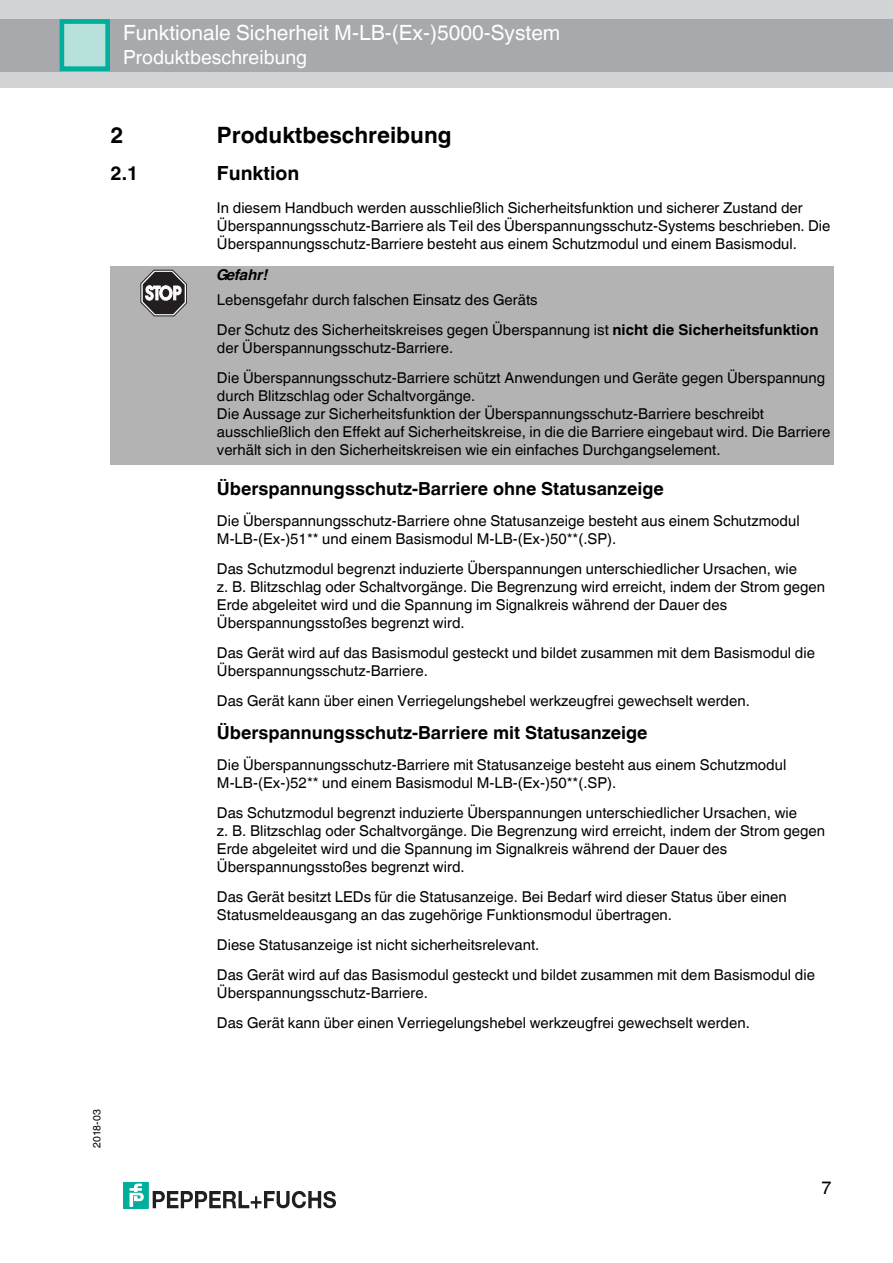
<style>
.page{position:relative;width:893px;height:1263px;background:#fff}
.page>*{position:absolute;margin:0;border:0;box-sizing:border-box;transform-origin:0 0}
.t1{font:700 22.5px "Helvetica World";color:#000}
.t2{font:21px "Helvetica World";color:#fff}
.t3{font:19.5px "Helvetica World";color:#fff}
.t4{font:700 19.5px "Helvetica World";color:#000}
.t5{font:700 18px "Helvetica World";color:#000}
.t6{font:18px "Helvetica World";color:#000}
.t7{font:15px/18px "Helvetica World";color:#000}
.t8{font:italic 700 15px "Helvetica World";letter-spacing:-.005em;color:#000}
.t9{font:10.5px "Helvetica World";letter-spacing:.005em;color:#000}
.s1{font-weight:700}
</style>
<div class="page">
<div style="left:0;top:0;width:892px;height:87px;background:#d1d3d4"></div>
<div style="left:0;top:19px;width:892px;height:52px;background:#a7a9ac"></div>
<div style="left:60px;top:20px;width:48px;height:50px;background:#b8e1dc"></div>
<div style="left:60px;top:19px;width:50px;height:52px;border:5px solid #00ae9c"></div>
<div style="left:123px;top:1182px;width:25px;height:26px;background:#00ae9c"></div>
<svg style="left:129px;top:1184px;width:15px;height:23px"></svg>
<svg style="left:153px;top:1191px;width:183px;height:18px"></svg>
<div style="left:111px;top:266px;width:722px;height:199px;background:#b3b3b3"></div>
<svg style="left:140px;top:270px;width:47px;height:46px"></svg>
<h2 class="t2" style="left:123px;top:15px;width:438px">Funktionale Sicherheit M-LB-(Ex-)5000-System</h2>
<h3 class="t3" style="left:123px;top:41px;width:185px">Produktbeschreibung</h3>
<h1 class="t1" style="left:111px;top:116px;width:14px">2</h1>
<h1 class="t1" style="left:217px;top:116px;width:236px">Produktbeschreibung</h1>
<h3 class="t4" style="left:111px;top:157px;width:29px">2.1</h3>
<h3 class="t4" style="left:217px;top:157px;width:84px">Funktion</h3>
<p class="t7" style="left:217px;top:197px;width:615px">In diesem Handbuch werden ausschließlich Sicherheitsfunktion und sicherer Zustand der<br>Überspannungsschutz-Barriere als Teil des Überspannungsschutz-Systems beschrieben. Die<br>Überspannungsschutz-Barriere besteht aus einem Schutzmodul und einem Basismodul.</p>
<p class="t8" style="left:217px;top:262px;width:53px">Gefahr!</p>
<p class="t7" style="left:217px;top:284px;width:603px;line-height:30px">Lebensgefahr durch falschen Einsatz des Geräts<br>Der Schutz des Sicherheitskreises gegen Überspannung ist <span class="s1">nicht die Sicherheitsfunktion</span></p>
<p class="t7" style="left:217px;top:331px;width:609px;line-height:30px">der Überspannungsschutz-Barriere.<br>Die Überspannungsschutz-Barriere schützt Anwendungen und Geräte gegen Überspannung</p>
<p class="t7" style="left:217px;top:386px;width:615px">durch Blitzschlag oder Schaltvorgänge.<br>Die Aussage zur Sicherheitsfunktion der Überspannungsschutz-Barriere beschreibt ausschließlich den Effekt auf Sicherheitskreise, in die die Barriere eingebaut wird. Die Barriere verhält sich in den Sicherheitskreisen wie ein einfaches Durchgangselement.</p>
<p class="t5" style="left:217px;top:474px;width:448px">Überspannungsschutz-Barriere ohne Statusanzeige</p>
<p class="t7" style="left:217px;top:510px;width:584px">Die Überspannungsschutz-Barriere ohne Statusanzeige besteht aus einem Schutzmodul<br>M-LB-(Ex-)51** und einem Basismodul M-LB-(Ex-)50**(.SP).</p>
<p class="t7" style="left:217px;top:558px;width:609px">Das Schutzmodul begrenzt induzierte Überspannungen unterschiedlicher Ursachen, wie<br>z. B. Blitzschlag oder Schaltvorgänge. Die Begrenzung wird erreicht, indem der Strom gegen Erde abgeleitet wird und die Spannung im Signalkreis während der Dauer des Überspannungsstoßes begrenzt wird.</p>
<p class="t7" style="left:217px;top:642px;width:599px">Das Gerät wird auf das Basismodul gesteckt und bildet zusammen mit dem Basismodul die<br>Überspannungsschutz-Barriere.</p>
<p class="t7" style="left:217px;top:690px;width:534px">Das Gerät kann über einen Verriegelungshebel werkzeugfrei gewechselt werden.</p>
<p class="t5" style="left:217px;top:718px;width:432px">Überspannungsschutz-Barriere mit Statusanzeige</p>
<p class="t7" style="left:217px;top:754px;width:571px">Die Überspannungsschutz-Barriere mit Statusanzeige besteht aus einem Schutzmodul<br>M-LB-(Ex-)52** und einem Basismodul M-LB-(Ex-)50**(.SP).</p>
<p class="t7" style="left:217px;top:802px;width:609px">Das Schutzmodul begrenzt induzierte Überspannungen unterschiedlicher Ursachen, wie<br>z. B. Blitzschlag oder Schaltvorgänge. Die Begrenzung wird erreicht, indem der Strom gegen Erde abgeleitet wird und die Spannung im Signalkreis während der Dauer des Überspannungsstoßes begrenzt wird.</p>
<p class="t7" style="left:217px;top:886px;width:571px">Das Gerät besitzt LEDs für die Statusanzeige. Bei Bedarf wird dieser Status über einen<br>Statusmeldeausgang an das zugehörige Funktionsmodul übertragen.</p>
<p class="t7" style="left:217px;top:928px;width:599px;line-height:30px">Diese Statusanzeige ist nicht sicherheitsrelevant.<br>Das Gerät wird auf das Basismodul gesteckt und bildet zusammen mit dem Basismodul die</p>
<p class="t7" style="left:217px;top:976px;width:534px;line-height:30px">Überspannungsschutz-Barriere.<br>Das Gerät kann über einen Verriegelungshebel werkzeugfrei gewechselt werden.</p>
<p class="t9" style="left:88px;top:1148px;width:40px;rotate:-90deg">2018-03</p>
<p class="t6" style="left:821px;top:1173px;width:12px">7</p>
</div>
